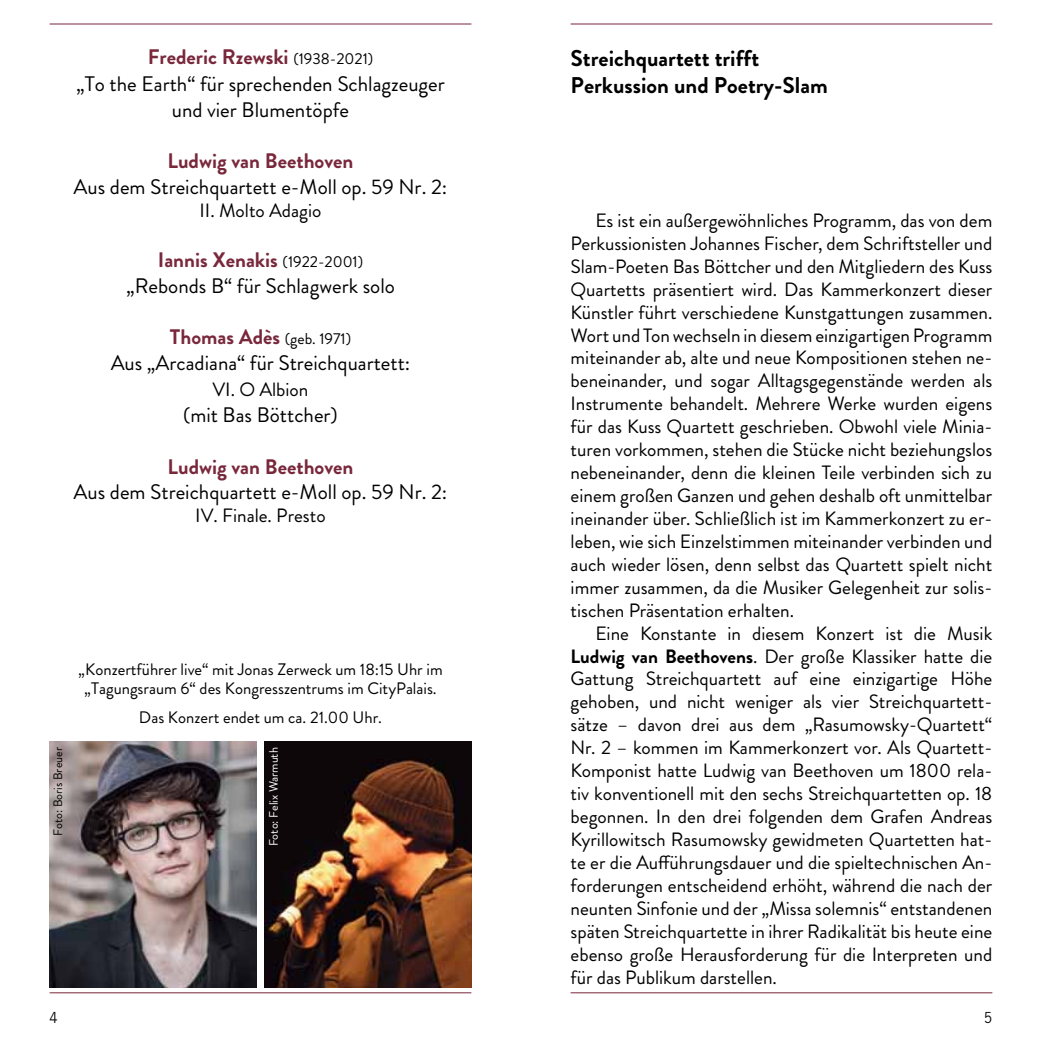
<style>
.page{position:relative;width:1042px;height:1042px;background:#fff}
.page>*{position:absolute;margin:0;border:0;box-sizing:border-box;transform-origin:0 0}
.t1{font:700 22.75px/27.3px "Brandon";color:#000}
.t2{font:21px/26.2px "Brandon";color:#000;text-align:center}
.t3{font:700 21px "Brandon";color:#79283b}
.t4{font:19.25px/22.9px "Brandon";color:#000;text-align:justify}
.t5{font:16.62px/19.9px "Brandon";color:#000;text-align:center}
.t6{font:15.75px "News Gothic BQ";color:#000}
.t7{font:12.25px "Brandon";color:#fff}
.t8{font:12.25px "Brandon";color:#000}
.s1{font-weight:700;color:#79283b}
.s2{font-size:15.75px}
.s3{font-weight:700}
</style>
<div class="page">
<hr style="left:50px;top:24px;width:421px;height:1px;background:#79283b">
<hr style="left:570px;top:24px;width:422px;height:1px;background:#79283b">
<hr style="left:50px;top:992px;width:421px;height:1px;background:#79283b">
<hr style="left:570px;top:992px;width:422px;height:1px;background:#79283b">
<img style="left:265px;top:741px;width:206px;height:246px">
<img style="left:50px;top:741px;width:206px;height:246px">
<p class="t2" style="left:76px;top:44px;width:370px"><span class="s1">Frederic Rzewski</span> <span class="s2">(1938-2021)<br></span>„To the Earth“ für sprechenden Schlagzeuger und vier Blumentöpfe</p>
<p class="t3" style="left:167px;top:146px;width:187px">Ludwig van Beethoven</p>
<p class="t2" style="left:74px;top:173px;width:375px">Aus dem Streichquartett e-Moll op. 59 Nr. 2:</p>
<p class="t4" style="left:199px;top:199px;width:123px">II. Molto Adagio</p>
<p class="t2" style="left:126px;top:247px;width:270px"><span class="s1">Iannis Xenakis</span> <span class="s2">(1922-2001) </span>„Rebonds B“ für Schlagwerk solo</p>
<p class="t2" style="left:111px;top:324px;width:301px"><span class="s1">Thomas Adès</span> <span class="s2">(geb. 1971)<br></span>Aus „Arcadiana“ für Streichquartett:</p>
<p class="t4" style="left:212px;top:378px;width:97px">VI. O Albion</p>
<p class="t2" style="left:183px;top:402px;width:156px">(mit Bas Böttcher)</p>
<p class="t3" style="left:167px;top:452px;width:187px">Ludwig van Beethoven</p>
<p class="t2" style="left:74px;top:479px;width:375px">Aus dem Streichquartett e-Moll op. 59 Nr. 2:</p>
<p class="t4" style="left:195px;top:504px;width:132px">IV. Finale. Presto</p>
<p class="t8" style="left:50px;top:835px;width:90px;rotate:-90deg">Foto: Boris Breuer</p>
<p class="t5" style="left:78px;top:659px;width:366px">„Konzertführer live“ mit Jonas Zerweck um 18:15 Uhr im „Tagungsraum 6“ des Kongresszentrums im CityPalais.</p>
<p class="t5" style="left:139px;top:708px;width:245px">Das Konzert endet um ca. 21.00 Uhr.</p>
<p class="t7" style="left:265px;top:846px;width:100px;rotate:-90deg">Foto: Felix Warmuth</p>
<p class="t1" style="left:570px;top:44px;width:259px">Streichquartett trifft<br>Perkussion und Poetry-Slam</p>
<p class="t4" style="left:570px;top:209px;width:423px;text-indent:25px">Es ist ein außergewöhnliches Programm, das von dem Perkussionisten Johannes Fischer, dem Schriftsteller und Slam-Poeten Bas Böttcher und den Mitgliedern des Kuss Quartetts präsentiert wird. Das Kammerkonzert dieser Künstler führt verschiedene Kunstgattungen zusammen.<br>Wort und Ton wechseln in diesem einzigartigen Programm miteinander ab, alte und neue Kompositionen stehen ne&shy;beneinander, und sogar Alltagsgegenstände werden als Instrumente behandelt. Mehrere Werke wurden eigens für das Kuss Quartett geschrieben. Obwohl viele Minia&shy;turen vorkommen, stehen die Stücke nicht beziehungslos nebeneinander, denn die kleinen Teile verbinden sich zu einem großen Ganzen und gehen deshalb oft unmittelbar ineinander über. Schließlich ist im Kammerkonzert zu er&shy;leben, wie sich Einzelstimmen miteinander verbinden und auch wieder lösen, denn selbst das Quartett spielt nicht immer zusammen, da die Musiker Gelegenheit zur solis&shy;tischen Präsentation erhalten.</p>
<p class="t4" style="left:570px;top:622px;width:423px;text-indent:25px">Eine Konstante in diesem Konzert ist die Musik <span class="s3">Ludwig van Beethovens</span>. Der große Klassiker hatte die Gattung Streichquartett auf eine einzigartige Höhe gehoben, und nicht weniger als vier Streichquartett&shy;sätze – davon drei aus dem „Rasumowsky-Quartett“ Nr. 2 – kommen im Kammerkonzert vor. Als Quartett-Komponist hatte Ludwig van Beethoven um 1800 rela&shy;tiv konventionell mit den sechs Streichquartetten op. 18 begonnen. In den drei folgenden dem Grafen Andreas Kyrillowitsch Rasumowsky gewidmeten Quartetten hat&shy;te er die Aufführungsdauer und die spieltechnischen An&shy;forderungen entscheidend erhöht, während die nach der neunten Sinfonie und der „Missa solemnis“ entstandenen späten Streichquartette in ihrer Radikalität bis heute eine ebenso große Herausforderung für die Interpreten und für das Publikum darstellen.</p>
<p class="t6" style="left:50px;top:1009px;width:10px">4</p>
<p class="t6" style="left:984px;top:1009px;width:10px">5</p>
</div>
